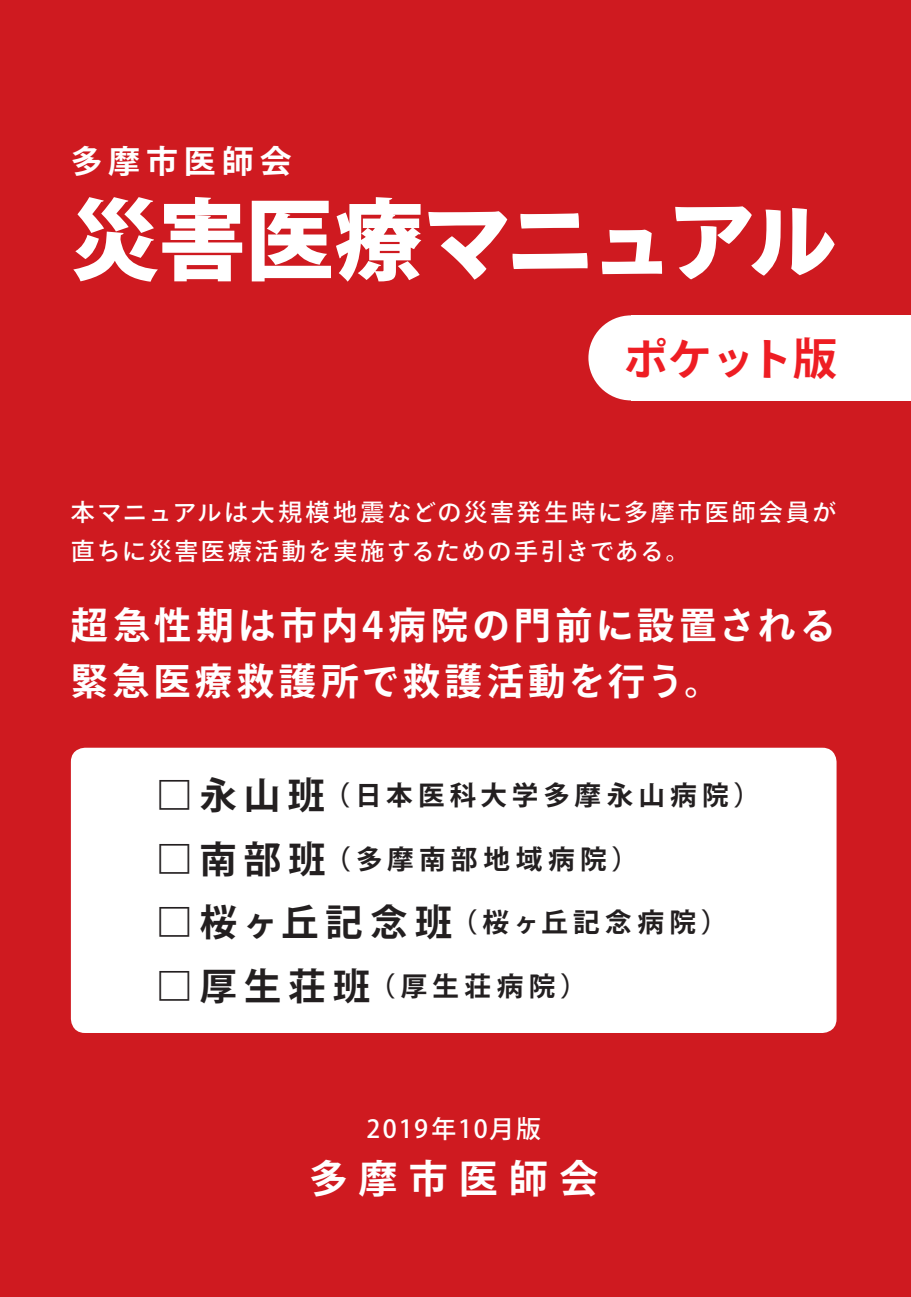
<style>
.page{position:relative;width:911px;height:1297px;background:#cf1a20}
.page>*{position:absolute;margin:0;border:0;box-sizing:border-box;transform-origin:0 0}
.t1{font:800 88.5px "Ryo Gothic Plus N";letter-spacing:-.045em;color:#fff}
.t2{font:700 44.25px "Ryo Gothic Plus N";letter-spacing:-.02em;color:#ee1d23}
.t3{font:700 39px "Ryo Gothic Plus N";letter-spacing:.285em;color:#fff}
.t4{font:700 37.25px/56.8px "Ryo Gothic Plus N";letter-spacing:.115em;color:#fff}
.t5{font:700 32px "Ryo Gothic Plus N";letter-spacing:.185em;color:#fff}
.t6{font:700 26.5px "Ryo Gothic Plus N";letter-spacing:.2em;color:#231f20}
.t7{font:500 24.75px "Ryo Gothic Plus N";letter-spacing:.075em;color:#fff}
.t8{font:500 24px/39px "Ryo Gothic Plus N";letter-spacing:.11em;color:#fff}
.s1{font-size:37.25px}
</style>
<div class="page">
<div style="left:71px;top:748px;width:765px;height:285px;background:#fff;border-radius:14px"></div>
<div style="left:631px;top:315px;width:280px;height:85px;background:#fff"></div>
<div style="left:588px;top:315px;width:85px;height:85px;background:#fff;border-radius:50%"></div>
<p class="t5" style="left:71px;top:141px;width:222px">多摩市医師会</p>
<h1 class="t1" style="left:71px;top:183px;width:767px">災害医療マニュアル</h1>
<h2 class="t2" style="left:624px;top:330px;width:215px">ポケット版</h2>
<p class="t8" style="left:71px;top:494px;width:767px">本マニュアルは大規模地震などの災害発生時に多摩市医師会員が直ちに災害医療活動を実施するための手引きである。</p>
<h3 class="t4" style="left:71px;top:599px;width:767px">超急性期は市内4病院の門前に設置される緊急医療救護所で救護活動を行う。</h3>
<p class="t6" style="left:156px;top:778px;width:606px"><span class="s1">□永山班</span>（日本医科大学多摩永山病院）</p>
<p class="t6" style="left:156px;top:842px;width:484px"><span class="s1">□南部班</span>（多摩南部地域病院）</p>
<p class="t6" style="left:156px;top:905px;width:573px"><span class="s1">□桜ヶ丘記念班</span>（桜ヶ丘記念病院）</p>
<p class="t6" style="left:156px;top:969px;width:432px"><span class="s1">□厚生荘班</span>（厚生荘病院）</p>
<p class="t7" style="left:366px;top:1113px;width:176px">2019年10月版</p>
<h3 class="t3" style="left:309px;top:1154px;width:291px">多摩市医師会</h3>
</div>
